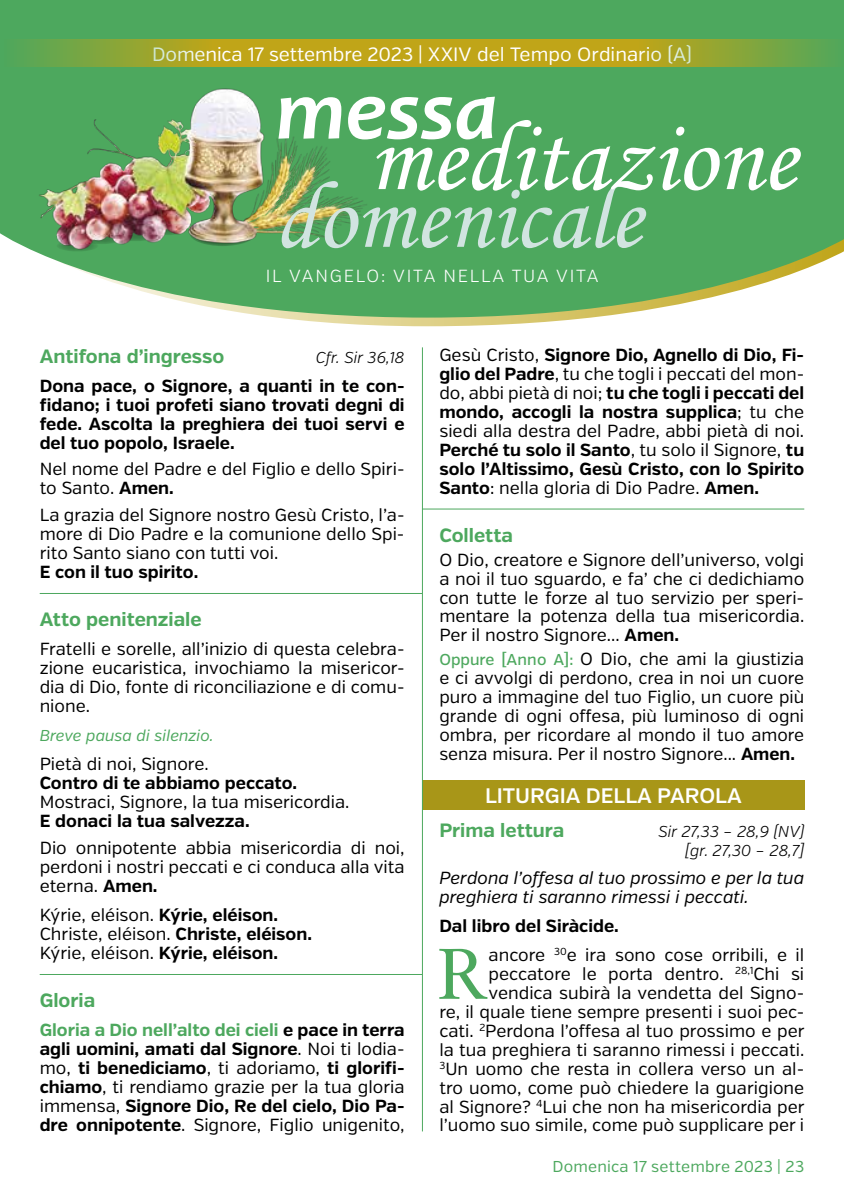
<style>
.page{position:relative;width:844px;height:1191px;background:#fff}
.page>*{position:absolute;margin:0;border:0;box-sizing:border-box;transform-origin:0 0}
.t1{font:italic 700 85.58px "Candara";color:#fff}
.t2{font:71.58px "Sabon";color:#4da85e}
.t3{font:600 21px "Verb";color:#fff}
.t4{font:700 19.25px "Verb";color:#4da85e}
.t5{font:19.25px "Verb";color:#fff}
.t6{font:17.5px/18.9px "Verb";color:#000;text-align:justify}
.t7{font:700 17.5px/19.1px "Verb";color:#000;text-align:justify}
.t8{font:italic 17.5px/18.9px "Verb";color:#000}
.t9{font:300 17.5px "Verb";letter-spacing:.1em;color:#fff}
.t10{font:italic 300 15.75px/18.9px "Verb";color:#000;text-align:right}
.t11{font:15.75px "Verb";letter-spacing:.01em;color:#4da85e}
.t12{font:italic 15.75px "Verb";color:#4da85e}
.s1{font-weight:700}
.s2{color:#4da85e}
.s3{font-weight:400}
.s4{font-weight:500;font-size:15.75px;color:#4da85e}
</style>
<div class="page">
<hr style="left:40px;top:593px;width:382px;height:1px;background:#4da85e">
<hr style="left:40px;top:974px;width:382px;height:1px;background:#4da85e">
<hr style="left:422px;top:508px;width:382px;height:1px;background:#4da85e">
<div style="left:422px;top:780px;width:382px;height:30px;background:#a89618"></div>
<hr style="left:422px;top:347px;width:1px;height:784px;background:#4da85e">
<svg style="left:273px;top:317px;width:322px;height:9px"></svg>
<svg style="left:0;top:0;width:843px;height:317px;background:#66b270"></svg>
<img style="left:14px;top:83px;width:362px;height:181px">
<svg style="left:281px;top:120px;width:519px;height:128px;background:#6db67a"></svg>
<svg style="left:0;top:40px;width:843px;height:27px;background:#a3a529"></svg>
<p class="t5" style="left:152px;top:43px;width:541px">Domenica 17 settembre 2023 | XXIV del Tempo Ordinario (A)</p>
<h1 class="t1" style="left:275px;top:57px;width:223px">messa</h1>
<p class="t9" style="left:265px;top:265px;width:334px">IL VANGELO: VITA NELLA TUA VITA</p>
<p class="t4" style="left:40px;top:344px;width:186px">Antifona d’ingresso</p>
<p class="t10" style="left:315px;top:348px;width:90px">Cfr. Sir 36,18</p>
<p class="t7" style="left:40px;top:376px;width:366px">Dona pace, o Signore, a quanti in te con&shy;fidano; i tuoi profeti siano trovati degni di fede. Ascolta la preghiera dei tuoi servi e del tuo popolo, Israele.</p>
<p class="t6" style="left:40px;top:460px;width:366px">Nel nome del Padre e del Figlio e dello Spiri&shy;to Santo. <span class="s1">Amen.</span></p>
<p class="t6" style="left:40px;top:505px;width:366px">La grazia del Signore nostro Gesù Cristo, l’a&shy;more di Dio Padre e la comunione dello Spi&shy;rito Santo siano con tutti voi.</p>
<p class="t7" style="left:40px;top:563px;width:160px">E con il tuo spirito.</p>
<p class="t4" style="left:40px;top:608px;width:163px">Atto penitenziale</p>
<p class="t6" style="left:40px;top:640px;width:366px">Fratelli e sorelle, all’inizio di questa celebra&shy;zione eucaristica, invochiamo la misericor&shy;dia di Dio, fonte di riconciliazione e di comu&shy;nione.</p>
<p class="t12" style="left:40px;top:726px;width:175px">Breve pausa di silenzio.</p>
<p class="t6" style="left:40px;top:755px;width:170px">Pietà di noi, Signore.</p>
<p class="t7" style="left:40px;top:774px;width:259px">Contro di te abbiamo peccato.</p>
<p class="t6" style="left:40px;top:793px;width:311px">Mostraci, Signore, la tua misericordia.</p>
<p class="t7" style="left:40px;top:812px;width:211px">E donaci la tua salvezza.</p>
<p class="t6" style="left:40px;top:838px;width:366px">Dio onnipotente abbia misericordia di noi, perdoni i nostri peccati e ci conduca alla vita eterna. <span class="s1">Amen.</span></p>
<p class="t6" style="left:40px;top:905px;width:274px;text-align:left">Kýrie, eléison. <span class="s1">Kýrie, eléison.<br></span>Christe, eléison. <span class="s1">Christe, eléison.<br></span>Kýrie, eléison. <span class="s1">Kýrie, eléison.</span></p>
<p class="t4" style="left:40px;top:988px;width:57px">Gloria</p>
<p class="t7" style="left:40px;top:1020px;width:366px"><span class="s2">Gloria a Dio nell’alto dei cieli</span> e pace in terra agli uomini, amati dal Signore<span class="s3">. Noi ti lodia&shy;mo,</span> ti benediciamo<span class="s3">, ti adoriamo,</span> ti glorifi&shy;chiamo<span class="s3">, ti rendiamo grazie per la tua gloria immensa,</span> Signore Dio, Re del cielo, Dio Pa&shy;dre onnipotente<span class="s3">. Signore, Figlio unigenito,</span></p>
<p class="t7" style="left:439px;top:346px;width:366px"><span class="s3">Gesù Cristo,</span> Signore Dio, Agnello di Dio, Fi&shy;glio del Padre<span class="s3">, tu che togli i peccati del mon&shy;do, abbi pietà di noi;</span> tu che togli i peccati del mondo, accogli la nostra supplica<span class="s3">; tu che siedi alla destra del Padre, abbi pietà di noi.<br></span>Perché tu solo il Santo<span class="s3">, tu solo il Signore,</span> tu solo l’Altissimo, Gesù Cristo, con lo Spirito Santo<span class="s3">: nella gloria di Dio Padre.</span> Amen.</p>
<p class="t4" style="left:439px;top:523px;width:75px">Colletta</p>
<p class="t6" style="left:439px;top:550px;width:366px">O Dio, creatore e Signore dell’universo, volgi a noi il tuo sguardo, e fa’ che ci dedichiamo con tutte le forze al tuo servizio per speri&shy;mentare la potenza della tua misericordia.<br>Per il nostro Signore... <span class="s1">Amen.</span></p>
<p class="t6" style="left:439px;top:650px;width:366px"><span class="s4">Oppure [Anno A]:</span> O Dio, che ami la giustizia e ci avvolgi di perdono, crea in noi un cuore puro a immagine del tuo Figlio, un cuore più grande di ogni offesa, più luminoso di ogni ombra, per ricordare al mondo il tuo amore senza misura. Per il nostro Signore... <span class="s1">Amen.</span></p>
<p class="t3" style="left:485px;top:782px;width:258px">LITURGIA DELLA PAROLA</p>
<p class="t4" style="left:439px;top:818px;width:126px">Prima lettura</p>
<p class="t10" style="left:658px;top:822px;width:147px">Sir 27,33 – 28,9 (NV) [gr. 27,30 – 28,7]</p>
<p class="t8" style="left:439px;top:869px;width:366px">Perdona l’offesa al tuo prossimo e per la tua preghiera ti saranno rimessi i peccati.</p>
<p class="t7" style="left:439px;top:917px;width:181px">Dal libro del Siràcide.</p>
<h2 class="t2" style="left:436px;top:931px;width:53px">R</h2>
<p class="t6" style="left:439px;top:945px;width:366px;text-align:right">ancore <sup>30</sup>e ira sono cose orribili, e il peccatore le porta dentro. <sup>28,1</sup>Chi si vendica subirà la vendetta del Signo-<br>re, il quale tiene sempre presenti i suoi pec&shy;cati. <sup>2</sup>Perdona l’offesa al tuo prossimo e per la tua preghiera ti saranno rimessi i peccati.<br><sup>3</sup>Un uomo che resta in collera verso un al&shy;tro uomo, come può chiedere la guarigione al Signore? <sup>4</sup>Lui che non ha misericordia per l’uomo suo simile, come può supplicare per i</p>
<p class="t11" style="left:552px;top:1157px;width:253px">Domenica 17 settembre 2023 | 23</p>
</div>
